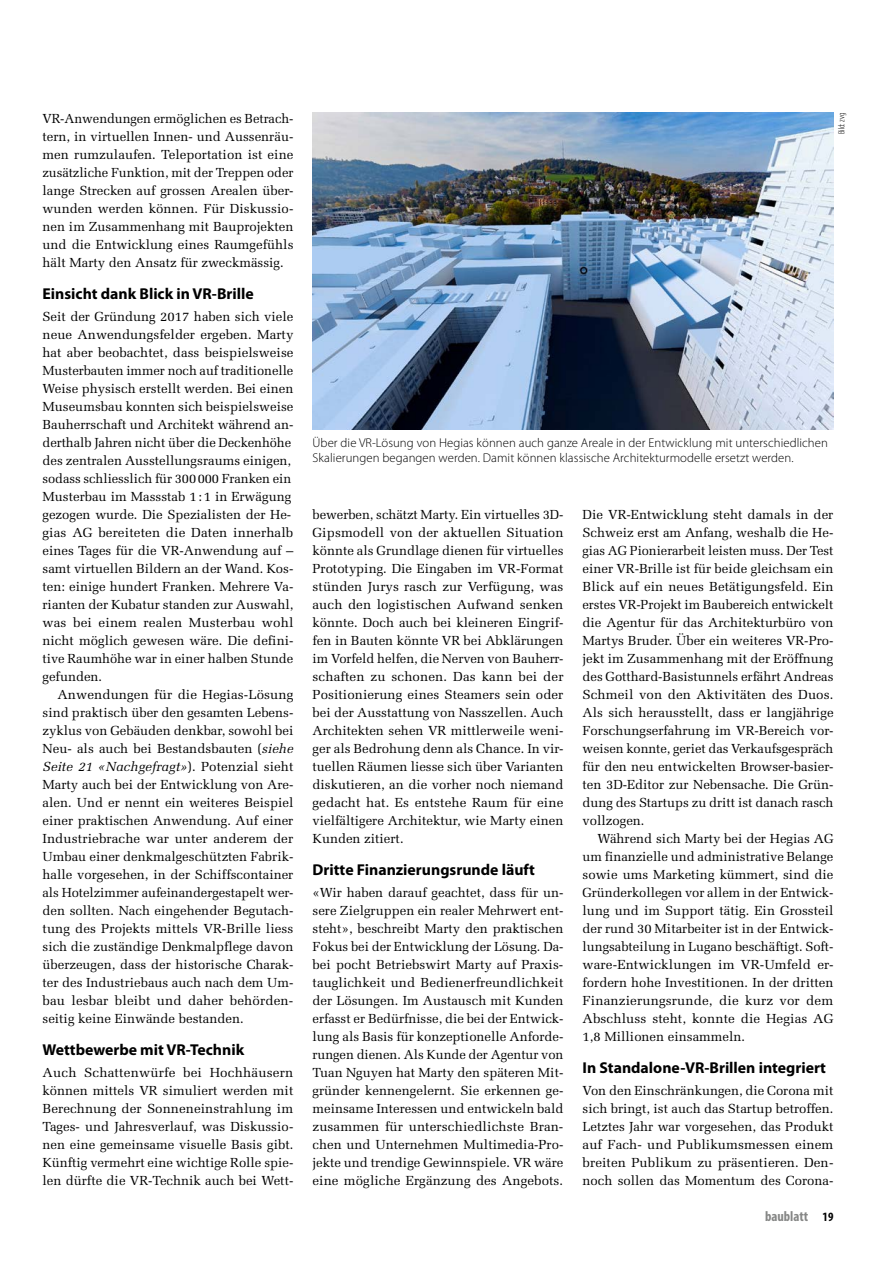
<style>
.page{position:relative;width:893px;height:1263px;background:#fff}
.page>*{position:absolute;margin:0;border:0;box-sizing:border-box;transform-origin:0 0}
.t1{font:700 15.75px "Myriad Pro";color:#000}
.t2{font:700 condensed 14.25px "Myriad Pro";color:#868786}
.t3{font:13.2px/18px "Melior LT Std";color:#000;text-align:justify}
.t4{font:300 12.75px/15px "Myriad Pro";letter-spacing:.005em;color:#000}
.t5{font:300 condensed 9px "Myriad Pro";color:#000}
.s1{font-style:italic}
.s2{font-size:12.75px;color:#000}
</style>
<div class="page">
<img style="left:313px;top:113px;width:520px;height:316px">
<p class="t3" style="left:43px;top:110px;width:253px">VR-Anwendungen ermöglichen es Betrach&shy;tern, in virtuellen Innen- und Aussenräu&shy;men rumzulaufen. Teleportation ist eine zusätzliche Funktion, mit der Treppen oder lange Strecken auf grossen Arealen über&shy;wunden werden können. Für Diskussio&shy;nen im Zusammenhang mit Bauprojekten und die Entwicklung eines Raumgefühls hält Marty den Ansatz für zweckmässig.</p>
<p class="t1" style="left:43px;top:285px;width:213px">Einsicht dank Blick in VR-Brille</p>
<p class="t3" style="left:43px;top:308px;width:253px;text-align:left">Seit der Gründung 2017 haben sich viele neue Anwendungsfelder ergeben. Marty hat aber beobachtet, dass beispielsweise Musterbauten immer noch auf traditionelle Weise physisch erstellt werden. Bei einen Museumsbau konnten sich beispielsweise Bauherrschaft und Architekt während an&shy;derthalb Jahren nicht über die Deckenhöhe des zentralen Ausstellungsraums einigen, sodass schliesslich für 300000 Franken ein Musterbau im Massstab 1:1 in Erwägung gezogen wurde. Die Spezialisten der He&shy;gias AG bereiteten die Daten innerhalb eines Tages für die VR-Anwendung auf – samt virtuellen Bildern an der Wand. Kos&shy;ten: einige hundert Franken. Mehrere Va&shy;rianten der Kubatur standen zur Auswahl, was bei einem realen Musterbau wohl nicht möglich gewesen wäre. Die defini&shy;tive Raumhöhe war in einer halben Stunde gefunden.</p>
<p class="t3" style="left:43px;top:686px;width:252px;text-indent:15px">Anwendungen für die Hegias-Lösung sind praktisch über den gesamten Lebens&shy;zyklus von Gebäuden denkbar, sowohl bei Neu- als auch bei Bestandsbauten (<span class="s1">siehe Seite 21 «Nachgefragt»</span>). Potenzial sieht Marty auch bei der Entwicklung von Are&shy;alen. Und er nennt ein weiteres Beispiel einer praktischen Anwendung. Auf einer Industriebrache war unter anderem der Umbau einer denkmalgeschützten Fabrik&shy;halle vorgesehen, in der Schiffscontainer als Hotelzimmer aufeinandergestapelt wer&shy;den sollten. Nach eingehender Begutach&shy;tung des Projekts mittels VR-Brille liess sich die zuständige Denkmalpflege davon überzeugen, dass der historische Charak&shy;ter des Industriebaus auch nach dem Um&shy;bau lesbar bleibt und daher behörden&shy;seitig keine Einwände bestanden.</p>
<p class="t1" style="left:43px;top:1041px;width:203px">Wettbewerbe mit VR-Technik</p>
<p class="t3" style="left:43px;top:1064px;width:252px">Auch Schattenwürfe bei Hochhäusern können mittels VR simuliert werden mit Berechnung der Sonneneinstrahlung im Tages- und Jahresverlauf, was Diskussio&shy;nen eine gemeinsame visuelle Basis gibt.<br>Künftig vermehrt eine wichtige Rolle spie&shy;len dürfte die VR-Technik auch bei Wett-</p>
<p class="t5" style="left:837px;top:134px;width:23px;rotate:-90deg">Bild: zvg</p>
<p class="t4" style="left:313px;top:435px;width:517px">Über die VR-Lösung von Hegias können auch ganze Areale in der Entwicklung mit unterschiedlichen<br>Skalierungen begangen werden. Damit können klassische Architekturmodelle ersetzt werden.</p>
<p class="t3" style="left:313px;top:506px;width:253px">bewerben, schätzt Marty. Ein virtuelles 3D-Gipsmodell von der aktuellen Situation könnte als Grundlage dienen für virtuelles Prototyping. Die Eingaben im VR-Format stünden Jurys rasch zur Verfügung, was auch den logistischen Aufwand senken könnte. Doch auch bei kleineren Eingrif&shy;fen in Bauten könnte VR bei Abklärungen im Vorfeld helfen, die Nerven von Bauherr&shy;schaften zu schonen. Das kann bei der Positionierung eines Steamers sein oder bei der Ausstattung von Nasszellen. Auch Architekten sehen VR mittlerweile weni&shy;ger als Bedrohung denn als Chance. In vir&shy;tuellen Räumen liesse sich über Varianten diskutieren, an die vorher noch niemand gedacht hat. Es entstehe Raum für eine vielfältigere Architektur, wie Marty einen Kunden zitiert.</p>
<p class="t1" style="left:313px;top:861px;width:224px">Dritte Finanzierungsrunde läuft</p>
<p class="t3" style="left:313px;top:884px;width:252px">«Wir haben darauf geachtet, dass für un&shy;sere Zielgruppen ein realer Mehrwert ent&shy;steht», beschreibt Marty den praktischen Fokus bei der Entwicklung der Lösung. Da&shy;bei pocht Betriebswirt Marty auf Praxis&shy;tauglichkeit und Bedienerfreundlichkeit der Lösungen. Im Austausch mit Kunden erfasst er Bedürfnisse, die bei der Entwick&shy;lung als Basis für konzeptionelle Anforde&shy;rungen dienen. Als Kunde der Agentur von Tuan Nguyen hat Marty den späteren Mit&shy;gründer kennengelernt. Sie erkennen ge&shy;meinsame Interessen und entwickeln bald zusammen für unterschiedlichste Bran&shy;chen und Unternehmen Multimedia-Pro&shy;jekte und trendige Gewinnspiele. VR wäre eine mögliche Ergänzung des Angebots.</p>
<p class="t3" style="left:583px;top:506px;width:253px">Die VR-Entwicklung steht damals in der Schweiz erst am Anfang, weshalb die He&shy;gias AG Pionierarbeit leisten muss. Der Test einer VR-Brille ist für beide gleichsam ein Blick auf ein neues Betätigungsfeld. Ein erstes VR-Projekt im Baubereich entwickelt die Agentur für das Architekturbüro von Martys Bruder. Über ein weiteres VR-Pro&shy;jekt im Zusammenhang mit der Eröffnung des Gotthard-Basistunnels erfährt Andreas Schmeil von den Aktivitäten des Duos.<br>Als sich herausstellt, dass er langjährige Forschungserfahrung im VR-Bereich vor&shy;weisen konnte, geriet das Verkaufsgespräch für den neu entwickelten Browser-basier&shy;ten 3D-Editor zur Nebensache. Die Grün&shy;dung des Startups zu dritt ist danach rasch vollzogen.</p>
<p class="t3" style="left:583px;top:830px;width:252px;text-indent:15px">Während sich Marty bei der Hegias AG um finanzielle und administrative Belange sowie ums Marketing kümmert, sind die Gründerkollegen vor allem in der Entwick&shy;lung und im Support tätig. Ein Grossteil der rund 30 Mitarbeiter ist in der Entwick&shy;lungsabteilung in Lugano beschäftigt. Soft&shy;ware-Entwicklungen im VR-Umfeld er&shy;fordern hohe Investitionen. In der dritten Finanzierungsrunde, die kurz vor dem Abschluss steht, konnte die Hegias AG 1,8 Millionen einsammeln.</p>
<p class="t1" style="left:583px;top:1059px;width:245px">In Standalone-VR-Brillen integriert</p>
<p class="t3" style="left:583px;top:1082px;width:252px">Von den Einschränkungen, die Corona mit sich bringt, ist auch das Startup betroffen.<br>Letztes Jahr war vorgesehen, das Produkt auf Fach- und Publikumsmessen einem breiten Publikum zu präsentieren. Den&shy;noch sollen das Momentum des Corona-</p>
<p class="t2" style="left:765px;top:1207px;width:70px">baublatt <span class="s2">19</span></p>
</div>
